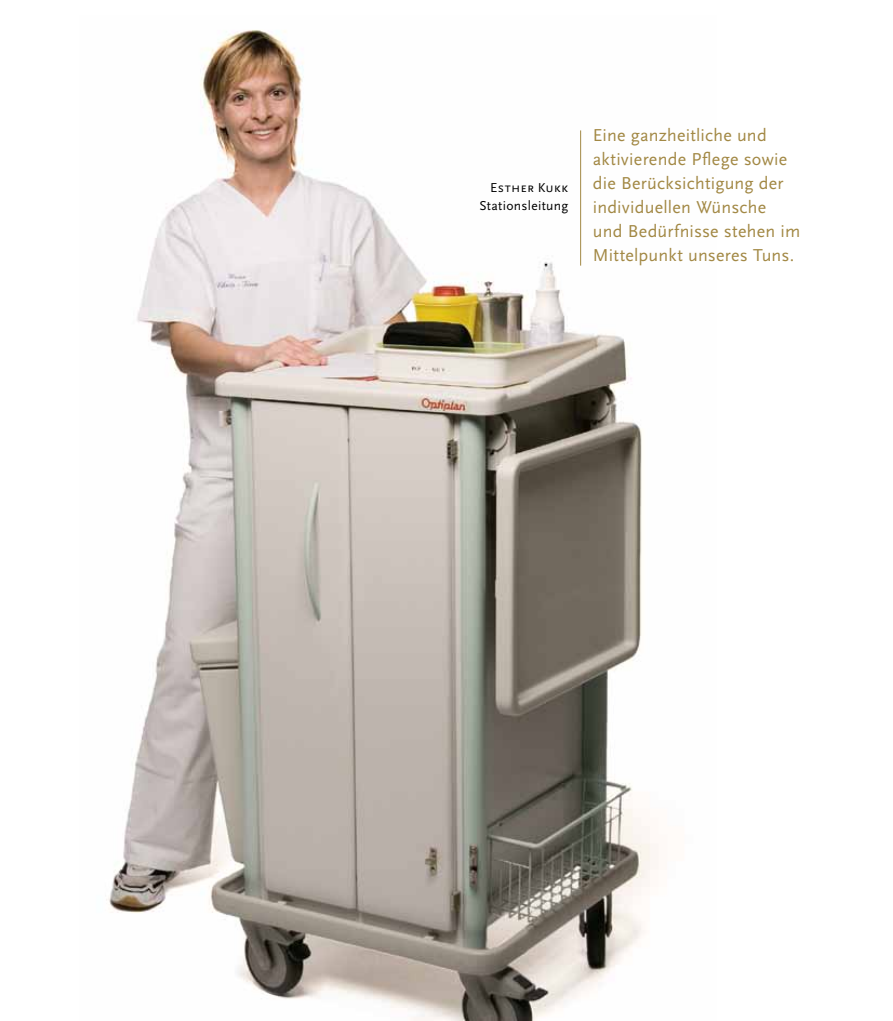
<style>
.page{position:relative;width:893px;height:1021px;background:#fff}
.page>*{position:absolute;margin:0;border:0;box-sizing:border-box;transform-origin:0 0}
.t1{font:18px/24px "Scala Sans";letter-spacing:.01em;color:#a28844}
.t2{font:13.5px "Scala Sans";letter-spacing:.025em;color:#000}
.t3{font:13.5px "Scala Sans Caps";letter-spacing:.01em;color:#000}
</style>
<div class="page">
<img style="left:106px;top:30px;width:553px;height:990px">
<hr style="left:580px;top:130px;width:1px;height:135px;background:#a28844">
<p class="t3" style="left:490px;top:180px;width:80px">Esther Kukk</p>
<p class="t2" style="left:479px;top:198px;width:90px">Stationsleitung</p>
<p class="t1" style="left:593px;top:123px;width:209px">Eine ganzheitliche und aktivierende Pflege sowie die Berücksichtigung der individuellen Wünsche und Bedürfnisse stehen im<br>Mittelpunkt unseres Tuns.</p>
</div>
